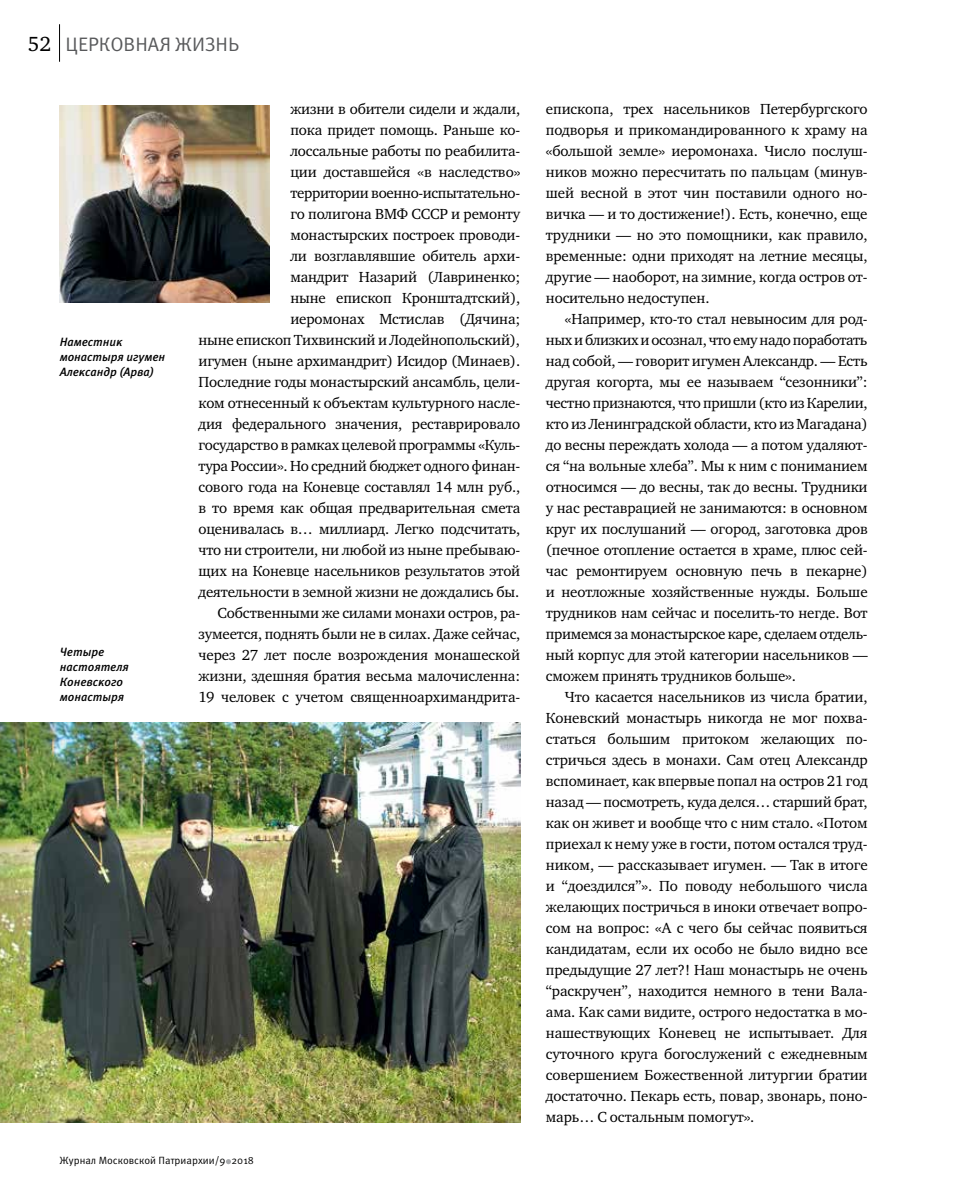
<style>
.page{position:relative;width:957px;height:1191px;background:#fff}
.page>*{position:absolute;margin:0;border:0;box-sizing:border-box;transform-origin:0 0}
.t1{font:21px "Charter ITC";color:#000}
.t2{font:19.5px "Meta Pro";letter-spacing:-.005em;color:#58595b}
.t3{font:15px/21px "Charter ITC";letter-spacing:-.01em;color:#000;text-align:justify}
.t4{font:italic 500 12px/15px "Meta Pro";letter-spacing:-.005em;color:#000}
.t5{font:10.5px "Meta Pro";color:#000}
</style>
<div class="page">
<hr style="left:59px;top:24px;width:1px;height:38px;background:#000">
<svg style="left:226px;top:1159px;width:5px;height:5px"></svg>
<img style="left:60px;top:105px;width:209px;height:198px">
<img style="left:0;top:722px;width:520px;height:400px">
<h1 class="t1" style="left:28px;top:30px;width:25px">52</h1>
<h2 class="t2" style="left:65px;top:32px;width:175px">ЦЕРКОВНАЯ ЖИЗНЬ</h2>
<p class="t4" style="left:60px;top:334px;width:107px">Наместник монастыря игумен<br>Александр (Арва)</p>
<p class="t4" style="left:60px;top:645px;width:71px">Четыре настоятеля<br>Коневского монастыря</p>
<p class="t3" style="left:198px;top:98px;width:323px;text-align:right">жизни в обители сидели и ждали,<br>пока придет помощь. Раньше ко-<br>лоссальные работы по реабилита-<br>ции доставшейся «в наследство»<br>территории военно-испытательно-<br>го полигона ВМФ СССР и ремонту монастырских построек проводи-<br>ли возглавлявшие обитель архи-<br>мандрит Назарий (Лавриненко;<br>ныне епископ Кронштадтский),<br>иеромонах Мстислав (Дячина;<br>ныне епископ Тихвинский и Лодейнопольский), игумен (ныне архимандрит) Исидор (Минаев).<br>Последние годы монастырский ансамбль, цели&shy;ком отнесенный к объектам культурного насле&shy;дия федерального значения, реставрировало государство в рамках целевой программы «Куль&shy;тура России». Но средний бюджет одного финан&shy;сового года на Коневце составлял 14 млн руб., в то время как общая предварительная смета оценивалась в… миллиард. Легко подсчитать, что ни строители, ни любой из ныне пребываю&shy;щих на Коневце насельников результатов этой деятельности в земной жизни не дождались бы.<br>Собственными же силами монахи остров, ра&shy;зумеется, поднять были не в силах. Даже сейчас, через 27 лет после возрождения монашеской жизни, здешняя братия весьма малочисленна:<br>19 человек с учетом священноархимандрита-</p>
<p class="t3" style="left:546px;top:98px;width:323px">епископа, трех насельников Петербургского подворья и прикомандированного к храму на «большой земле» иеромонаха. Число послуш&shy;ников можно пересчитать по пальцам (минув&shy;шей весной в этот чин поставили одного но&shy;вичка — и то достижение!). Есть, конечно, еще трудники — но это помощники, как правило, временные: одни приходят на летние месяцы, другие — наоборот, на зимние, когда остров от&shy;носительно недоступен.</p>
<p class="t3" style="left:546px;top:308px;width:323px;text-indent:19px">«Например, кто-то стал невыносим для род&shy;ных и близких и осознал, что ему надо поработать над собой, — говорит игумен Александр. — Есть другая когорта, мы ее называем “сезонники”: честно признаются, что пришли (кто из Карелии, кто из Ленинградской области, кто из Магадана) до весны переждать холода — а потом удаляют&shy;ся “на вольные хлеба”. Мы к ним с пониманием относимся — до весны, так до весны. Трудники у нас реставрацией не занимаются: в основном круг их послушаний — огород, заготовка дров (печное отопление остается в храме, плюс сей&shy;час ремонтируем основную печь в пекарне) и неотложные хозяйственные нужды. Больше трудников нам сейчас и поселить-то негде. Вот примемся за монастырское каре, сделаем отдель&shy;ный корпус для этой категории насельников — сможем принять трудников больше».</p>
<p class="t3" style="left:546px;top:686px;width:323px;text-indent:19px">Что касается насельников из числа братии, Коневский монастырь никогда не мог похва&shy;статься большим притоком желающих по&shy;стричься здесь в монахи. Сам отец Александр вспоминает, как впервые попал на остров 21 год назад — посмотреть, куда делся… старший брат, как он живет и вообще что с ним стало. «Потом приехал к нему уже в гости, потом остался труд&shy;ником, — рассказывает игумен. — Так в итоге и “доездился”». По поводу небольшого числа желающих постричься в иноки отвечает вопро&shy;сом на вопрос: «А с чего бы сейчас появиться кандидатам, если их особо не было видно все предыдущие 27 лет?! Наш монастырь не очень “раскручен”, находится немного в тени Вала&shy;ама. Как сами видите, острого недостатка в мо&shy;нашествующих Коневец не испытывает. Для суточного круга богослужений с ежедневным совершением Божественной литургии братии достаточно. Пекарь есть, повар, звонарь, поно&shy;марь… С остальным помогут».</p>
<p class="t5" style="left:60px;top:1153px;width:196px">Журнал Московской Патриархии/9 2018</p>
</div>
